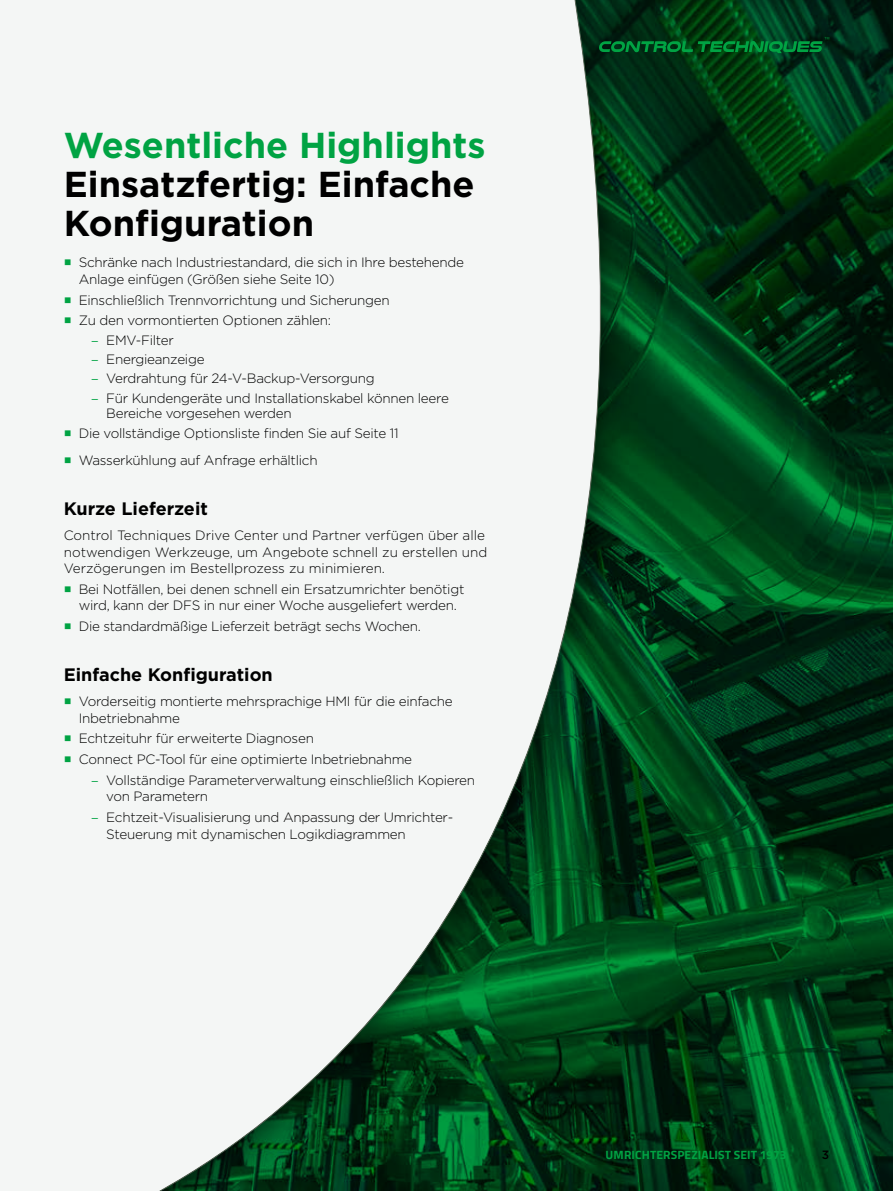
<style>
.page{position:relative;width:893px;height:1191px;background:#fff}
.page>*{position:absolute;margin:0;border:0;box-sizing:border-box;transform-origin:0 0}
.NID_Caps_Header{font:700 36px/39px "Gotham";color:#000}
.NID_Body_Bullets_cop{font:700 18px "Gotham";color:#000}
.NID_Body_Bullets_cop-2{font:300 13.5px/16.5px "Gotham";letter-spacing:-.02em;color:#000}
.NID_Body_Bullets_cop-3{font:300 13.5px/16.5px "Gotham";color:#000}
.t1{font:700 12px "Titillium Web";letter-spacing:.01em;color:#00a343}
.t2{font:500 12px "Gotham";color:#000}
.s1{color:#00a343}
.s2{font-family:"Myanmar Text";font-weight:400;color:#00a343}
.s3{font-family:"DTL Argo T Light";font-weight:400;color:#00a343}
</style>
<div class="page">
<div style="left:0;top:0;width:893px;height:1191px;background:#000;opacity:.4"></div>
<svg style="left:599px;top:37px;width:230px;height:16px;background:#005c24"></svg>
<p class="NID_Caps_Header" style="left:64px;top:125px;width:423px"><span class="s1">Wesentliche Highlights<br></span>Einsatzfertig: Einfache<br>Konfiguration</p>
<p class="NID_Body_Bullets_cop-2" style="left:79px;top:254px;width:387px;text-indent:-15px"><span class="s2">◼</span> Schränke nach Industriestandard, die sich in Ihre bestehende<br>Anlage einfügen (Größen siehe Seite 10)</p>
<p class="NID_Body_Bullets_cop-2" style="left:64px;top:291px;width:327px"><span class="s2">◼</span> Einschließlich Trennvorrichtung und Sicherungen</p>
<p class="NID_Body_Bullets_cop-2" style="left:64px;top:312px;width:269px"><span class="s2">◼</span> Zu den vormontierten Optionen zählen:</p>
<p class="NID_Body_Bullets_cop-2" style="left:91px;top:331px;width:84px"><span class="s3">–</span> EMV-Filter</p>
<p class="NID_Body_Bullets_cop-2" style="left:91px;top:350px;width:115px"><span class="s3">–</span> Energieanzeige</p>
<p class="NID_Body_Bullets_cop-2" style="left:91px;top:370px;width:285px"><span class="s3">–</span> Verdrahtung für 24-V-Backup-Versorgung</p>
<p class="NID_Body_Bullets_cop-2" style="left:106px;top:390px;width:344px;line-height:15px;text-indent:-15px"><span class="s3">–</span> Für Kundengeräte und Installationskabel können leere<br>Bereiche vorgesehen werden</p>
<p class="NID_Body_Bullets_cop-2" style="left:64px;top:425px;width:336px"><span class="s2">◼</span> Die vollständige Optionsliste finden Sie auf Seite 11</p>
<p class="NID_Body_Bullets_cop-2" style="left:64px;top:451px;width:255px"><span class="s2">◼</span> Wasserkühlung auf Anfrage erhältlich</p>
<p class="NID_Body_Bullets_cop" style="left:64px;top:498px;width:146px">Kurze Lieferzeit</p>
<p class="NID_Body_Bullets_cop-3" style="left:64px;top:526px;width:425px">Control Techniques Drive Center und Partner verfügen über alle notwendigen Werkzeuge, um Angebote schnell zu erstellen und<br>Verzögerungen im Bestellprozess zu minimieren.</p>
<p class="NID_Body_Bullets_cop-2" style="left:64px;top:580px;width:402px;text-align:center"><span class="s2">◼</span> Bei Notfällen, bei denen schnell ein Ersatzumrichter benötigt wird, kann der DFS in nur einer Woche ausgeliefert werden.</p>
<p class="NID_Body_Bullets_cop-2" style="left:64px;top:617px;width:359px"><span class="s2">◼</span> Die standardmäßige Lieferzeit beträgt sechs Wochen.</p>
<p class="NID_Body_Bullets_cop" style="left:64px;top:664px;width:211px">Einfache Konfiguration</p>
<p class="NID_Body_Bullets_cop-2" style="left:79px;top:692px;width:375px;text-indent:-15px"><span class="s2">◼</span> Vorderseitig montierte mehrsprachige HMI für die einfache<br>Inbetriebnahme</p>
<p class="NID_Body_Bullets_cop-2" style="left:64px;top:730px;width:252px"><span class="s2">◼</span> Echtzeituhr für erweiterte Diagnosen</p>
<p class="NID_Body_Bullets_cop-2" style="left:64px;top:750px;width:350px"><span class="s2">◼</span> Connect PC-Tool für eine optimierte Inbetriebnahme</p>
<p class="NID_Body_Bullets_cop-2" style="left:106px;top:771px;width:370px;text-indent:-15px"><span class="s3">–</span> Vollständige Parameterverwaltung einschließlich Kopieren von Parametern</p>
<p class="NID_Body_Bullets_cop-2" style="left:106px;top:809px;width:348px;text-indent:-15px"><span class="s3">–</span> Echtzeit-Visualisierung und Anpassung der Umrichter-<br>Steuerung mit dynamischen Logikdiagrammen</p>
<p class="t1" style="left:606px;top:1145px;width:183px">UMRICHTERSPEZIALIST SEIT 1973</p>
<p class="t2" style="left:822px;top:1147px;width:9px">3</p>
</div>
